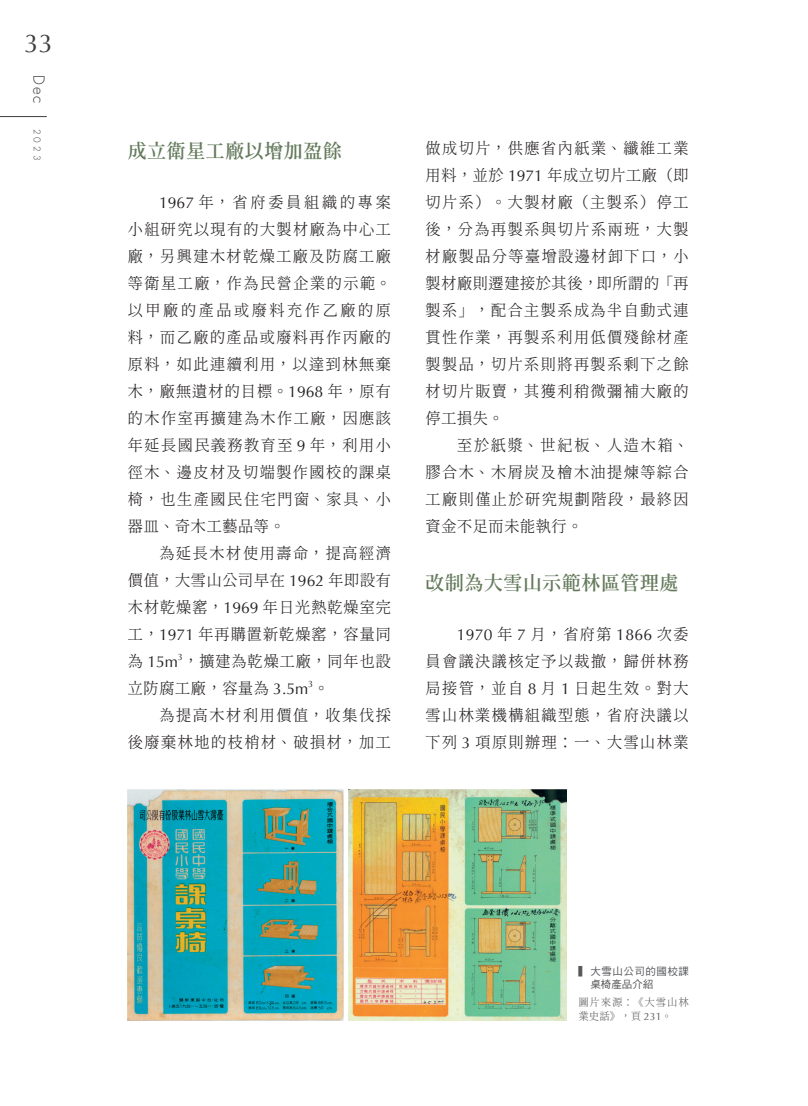
<style>
.page{position:relative;width:808px;height:1106px;background:#fff}
.page>*{position:absolute;margin:0;border:0;box-sizing:border-box;transform-origin:0 0}
.t1{font:25.8px "Optima LT";color:#3e3e3f}
.t2{font:600 19.5px "Gen Ryu Min TW";color:#647a5b}
.t3{font:300 15.75px/27px "Gen Ryu Min TW";letter-spacing:.055em;color:#231f20;text-align:justify}
.t4{font:15.75px "Optima LT";letter-spacing:.02em;color:#231f20}
.t5{font:300 15.75px "Gen Ryu Min TW";color:#231f20}
.t6{font:300 15px "Futura LT";color:#3e3e3f}
.t7{font:300 10.5px/13.5px "Gen Ryu Min TW";letter-spacing:.075em;color:#57585a}
.t8{font:10.5px/13.5px "DF Hei Std W5";letter-spacing:.05em;color:#57585a}
.t9{font:9.15px "Optima LT";color:#231f20}
.t10{font:300 9px "Futura LT";color:#3e3e3f}
.s1{font-family:"Optima LT";font-weight:400}
.s2{font-family:"Gen Ryu Min TW";font-weight:300}
</style>
<div class="page">
<img style="left:128px;top:789px;width:216px;height:231px">
<img style="left:348px;top:789px;width:219px;height:231px">
<hr style="left:0;top:116px;width:47px;height:1px;background:#3e3e3f">
<h1 class="t1" style="left:24px;top:29px;width:30px">33</h1>
<p class="t6" style="left:48px;top:75px;width:30px;rotate:90deg">Dec</p>
<p class="t10" style="left:42px;top:129px;width:33px;rotate:90deg">2023</p>
<p class="t2" style="left:128px;top:139px;width:216px">成立衛星工廠以增加盈餘</p>
<p class="t3" style="left:128px;top:189px;width:265px;text-indent:32px"><span class="s1">1967</span> 年，省府委員組織的專案小組研究以現有的大製材廠為中心工廠，另興建木材乾燥工廠及防腐工廠等衛星工廠，作為民營企業的示範。以甲廠的產品或廢料充作乙廠的原料，而乙廠的產品或廢料再作丙廠的原料，如此連續利用，以達到林無棄木，廠無遺材的目標。<span class="s1">1968</span> 年，原有的木作室再擴建為木作工廠，因應該年延長國民義務教育至 <span class="s1">9</span> 年，利用小徑木、邊皮材及切端製作國校的課桌椅，也生產國民住宅門窗、家具、小器皿、奇木工藝品等。</p>
<p class="t3" style="left:128px;top:540px;width:265px;text-indent:32px">為延長木材使用壽命，提高經濟價值，大雪山公司早在 <span class="s1">1962</span> 年即設有木材乾燥窰，<span class="s1">1969</span> 年日光熱乾燥室完工，<span class="s1">1971</span> 年再購置新乾燥窰，容量同為 <span class="s1">15m</span> ，擴建為乾燥工廠，同年也設</p>
<p class="t9" style="left:178px;top:651px;width:7px">3</p>
<p class="t5" style="left:128px;top:680px;width:203px">立防腐工廠，容量為 <span class="s1">3.5m</span> 。</p>
<p class="t9" style="left:308px;top:678px;width:7px">3</p>
<p class="t3" style="left:128px;top:702px;width:265px;text-align:right">為提高木材利用價值，收集伐採<br>後廢棄林地的枝梢材、破損材，加工</p>
<p class="t3" style="left:425px;top:135px;width:265px">做成切片，供應省內紙業、纖維工業用料，並於 <span class="s1">1971</span> 年成立切片工廠（即切片系）。大製材廠（主製系）停工後，分為再製系與切片系兩班，大製材廠製品分等臺增設邊材卸下口，小製材廠則遷建接於其後，即所謂的「再製系」，配合主製系成為半自動式連貫性作業，再製系利用低價殘餘材產製製品，切片系則將再製系剩下之餘材切片販賣，其獲利稍微彌補大廠的停工損失。</p>
<p class="t3" style="left:425px;top:432px;width:265px;text-indent:32px">至於紙漿、世紀板、人造木箱、膠合木、木屑炭及檜木油提煉等綜合工廠則僅止於研究規劃階段，最終因資金不足而未能執行。</p>
<p class="t2" style="left:425px;top:571px;width:255px">改制為大雪山示範林區管理處</p>
<p class="t4" style="left:457px;top:626px;width:234px">1970 <span class="s2">年</span> 7 <span class="s2">月，省府第</span> 1866 <span class="s2">次委</span></p>
<p class="t3" style="left:425px;top:648px;width:265px">員會議決議核定予以裁撤，歸併林務局接管，並自 <span class="s1">8</span> 月 <span class="s1">1</span> 日起生效。對大雪山林業機構組織型態，省府決議以下列 <span class="s1">3</span> 項原則辦理：一、大雪山林業</p>
<p class="t8" style="left:590px;top:964px;width:100px;text-indent:-12px">▍大雪山公司的國校課桌椅產品介紹</p>
<p class="t7" style="left:578px;top:995px;width:112px">圖片來源：《大雪山林業史話》，頁 <span class="s1">231</span>。</p>
</div>
